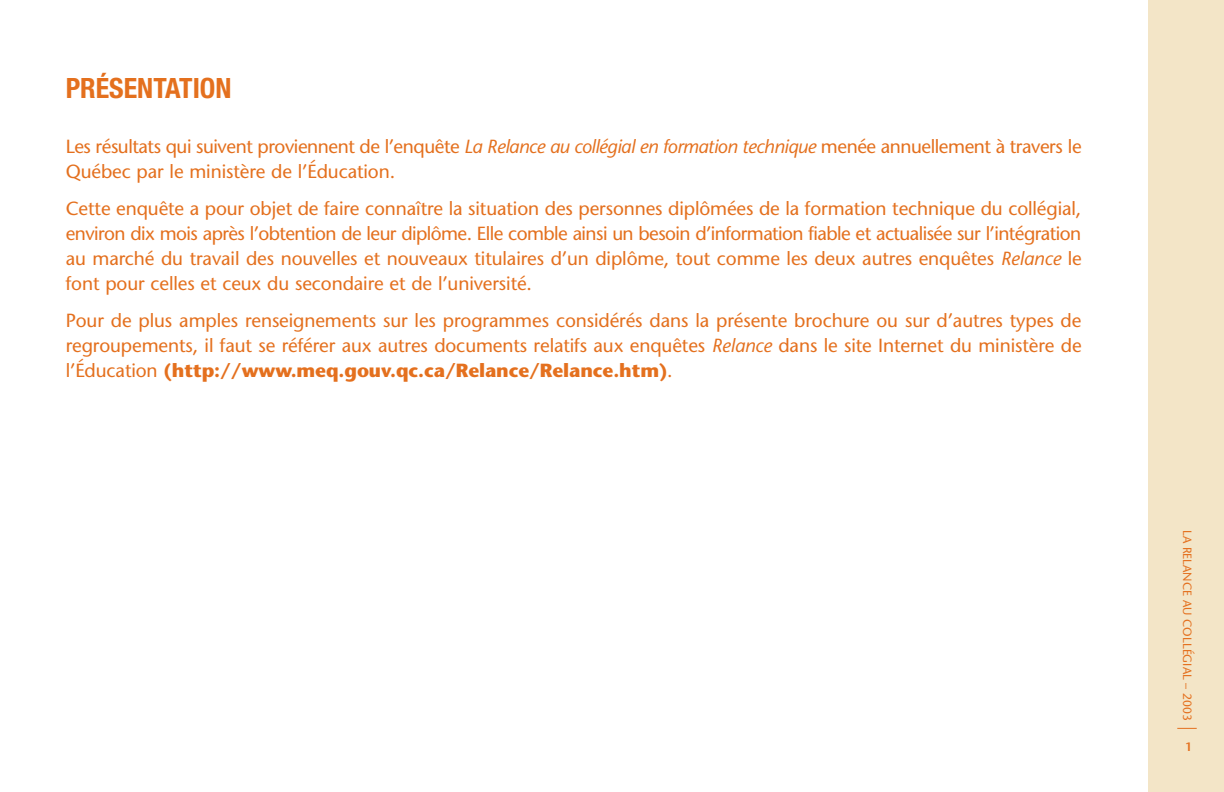
<style>
.page{position:relative;width:1224px;height:792px;background:#fff}
.page>*{position:absolute;margin:0;border:0;box-sizing:border-box;transform-origin:0 0}
.t1{font:700 condensed 28px "Helvetica Neue";color:#e4701e}
.t2{font:19px/25px "Stone Sans";letter-spacing:-.005em;color:#e4701e;text-align:justify}
.t3{font:19px/25px "Stone Sans";letter-spacing:-.025em;color:#e4701e}
.t4{font:12px "Stone Sans";color:#e4701e}
.t5{font:600 12px "Stone Sans";color:#e4701e}
.s1{font-style:italic}
.s2{font-weight:700}
</style>
<div class="page">
<div style="left:1148px;top:0;width:76px;height:792px;background:#f3e5c7"></div>
<svg style="left:1177px;top:728px;width:20px;height:1px"></svg>
<h1 class="t1" style="left:66px;top:78px;width:167px">PRÉSENTATION</h1>
<p class="t3" style="left:66px;top:136px;width:1018px">Les résultats qui suivent proviennent de l’enquête <span class="s1">La Relance au collégial en formation technique</span> menée annuellement à travers le<br>Québec par le ministère de l’Éducation.</p>
<p class="t2" style="left:66px;top:198px;width:1018px">Cette enquête a pour objet de faire connaître la situation des personnes diplômées de la formation technique du collégial, environ dix mois après l’obtention de leur diplôme. Elle comble ainsi un besoin d’information fiable et actualisée sur l’intégration au marché du travail des nouvelles et nouveaux titulaires d’un diplôme, tout comme les deux autres enquêtes <span class="s1">Relance</span> le font pour celles et ceux du secondaire et de l’université.</p>
<p class="t2" style="left:66px;top:310px;width:1017px">Pour de plus amples renseignements sur les programmes considérés dans la présente brochure ou sur d’autres types de regroupements, il faut se référer aux autres documents relatifs aux enquêtes <span class="s1">Relance</span> dans le site Internet du ministère de l’Éducation <span class="s2">(http://www.meq.gouv.qc.ca/Relance/Relance.htm)</span>.</p>
<p class="t4" style="left:1192px;top:530px;width:192px;rotate:90deg">LA RELANCE AU COLLÉGIAL – 2003</p>
<p class="t5" style="left:1185px;top:742px;width:8px">1</p>
</div>
